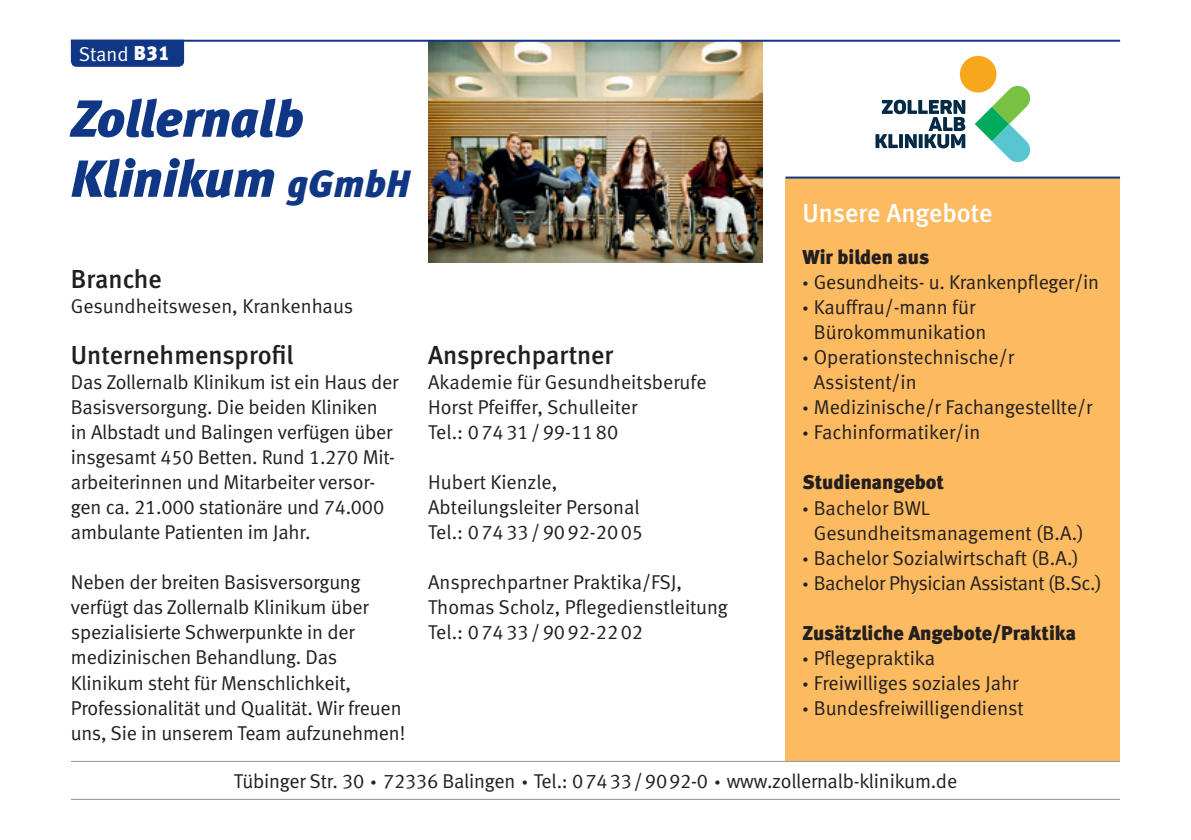
<style>
.page{position:relative;width:1191px;height:840px;background:#fff}
.page>*{position:absolute;margin:0;border:0;box-sizing:border-box;transform-origin:0 0}
.t1{font:italic 52px/60px "Meta Black LF";color:#103785}
.t2{font:26px "Meta Medium LF";color:#231f20}
.t3{font:26px "Meta Medium LF";letter-spacing:-.005em;color:#fff}
.t4{font:20px/25px "Meta Normal LF";letter-spacing:-.01em;color:#231f20}
.t5{font:20px "Meta Black LF";color:#231f20}
.t6{font:20px "Meta Normal LF";color:#fff}
.s1{font-family:"Meta Black LF"}
.s2{font-size:38px}
</style>
<div class="page">
<div style="left:785px;top:178px;width:335px;height:582px;background:#fcba61"></div>
<img style="left:428px;top:42px;width:335px;height:220px">
<div style="left:71px;top:42px;width:113px;height:25px;background:#103785"></div>
<hr style="left:71px;top:40px;width:1049px;height:2px;background:#103785">
<hr style="left:71px;top:760px;width:1049px;height:1px;background:#939598">
<hr style="left:71px;top:798px;width:1049px;height:1px;background:#939598">
<hr style="left:785px;top:176px;width:335px;height:2px;background:#103785">
<svg style="left:875px;top:100px;width:90px;height:48px"></svg>
<div style="left:960px;top:56px;width:36px;height:36px;background:#f7a71c;border-radius:50%"></div>
<svg style="left:974px;top:85px;width:56px;height:77px"></svg>
<p class="t6" style="left:79px;top:42px;width:92px">Stand <span class="s1">B31</span></p>
<h1 class="t1" style="left:71px;top:88px;width:340px">Zollernalb<br>Klinikum <span class="s2">gGmbH</span></h1>
<h2 class="t2" style="left:71px;top:263px;width:93px">Branche</h2>
<p class="t4" style="left:71px;top:293px;width:284px">Gesundheitswesen, Krankenhaus</p>
<h2 class="t2" style="left:71px;top:340px;width:224px">Unternehmensprofil</h2>
<h2 class="t2" style="left:428px;top:340px;width:187px">Ansprechpartner</h2>
<p class="t4" style="left:428px;top:369px;width:280px">Akademie für Gesundheitsberufe<br>Horst Pfeiffer, Schulleiter<br>Tel.: 07431/99-1180</p>
<p class="t4" style="left:428px;top:469px;width:216px">Hubert Kienzle,<br>Abteilungsleiter Personal<br>Tel.: 07433/9092-2005</p>
<p class="t4" style="left:428px;top:569px;width:301px">Ansprechpartner Praktika/FSJ,<br>Thomas Scholz, Pflegedienstleitung<br>Tel.: 07433/9092-2202</p>
<p class="t4" style="left:71px;top:369px;width:329px">Das Zollernalb Klinikum ist ein Haus der Basisversorgung. Die beiden Kliniken in Albstadt und Balingen verfügen über insgesamt 450 Betten. Rund 1.270 Mit&shy;arbeiterinnen und Mitarbeiter versor&shy;gen ca. 21.000 stationäre und 74.000 ambulante Patienten im Jahr.</p>
<p class="t4" style="left:71px;top:569px;width:336px">Neben der breiten Basisversorgung verfügt das Zollernalb Klinikum über spezialisierte Schwerpunkte in der medizinischen Behandlung. Das Klinikum steht für Menschlichkeit, Professionalität und Qualität. Wir freuen uns, Sie in unserem Team aufzunehmen!</p>
<h2 class="t3" style="left:802px;top:197px;width:192px">Unsere Angebote</h2>
<p class="t5" style="left:802px;top:245px;width:128px">Wir bilden aus</p>
<p class="t4" style="left:802px;top:269px;width:298px"><span class="s1">·</span> Gesundheits- u. Krankenpfleger/in</p>
<p class="t4" style="left:802px;top:294px;width:174px"><span class="s1">·</span> Kauffrau/-mann für</p>
<p class="t4" style="left:814px;top:319px;width:174px">Bürokommunikation</p>
<p class="t4" style="left:802px;top:344px;width:213px"><span class="s1">·</span> Operationstechnische/r</p>
<p class="t4" style="left:814px;top:369px;width:104px">Assistent/in</p>
<p class="t4" style="left:802px;top:394px;width:291px"><span class="s1">·</span> Medizinische/r Fachangestellte/r</p>
<p class="t4" style="left:802px;top:419px;width:179px"><span class="s1">·</span> Fachinformatiker/in</p>
<p class="t5" style="left:802px;top:470px;width:143px">Studienangebot</p>
<p class="t4" style="left:802px;top:494px;width:129px"><span class="s1">·</span> Bachelor BWL</p>
<p class="t4" style="left:814px;top:519px;width:271px">Gesundheitsmanagement (B.A.)</p>
<p class="t4" style="left:802px;top:544px;width:278px"><span class="s1">·</span> Bachelor Sozialwirtschaft (B.A.)</p>
<p class="t4" style="left:802px;top:569px;width:301px"><span class="s1">·</span> Bachelor Physician Assistant (B.Sc.)</p>
<p class="t5" style="left:802px;top:620px;width:275px">Zusätzliche Angebote/Praktika</p>
<p class="t4" style="left:802px;top:644px;width:223px"><span class="s1">·</span> Pflegepraktika<br><span class="s1">·</span> Freiwilliges soziales Jahr <span class="s1">·</span> Bundesfreiwilligendienst</p>
<p class="t4" style="left:234px;top:768px;width:724px">Tübinger Str. 30 <span class="s1">·</span> 72336 Balingen <span class="s1">·</span> Tel.: 07433/9092-0 <span class="s1">·</span> www.zollernalb-klinikum.de</p>
</div>
